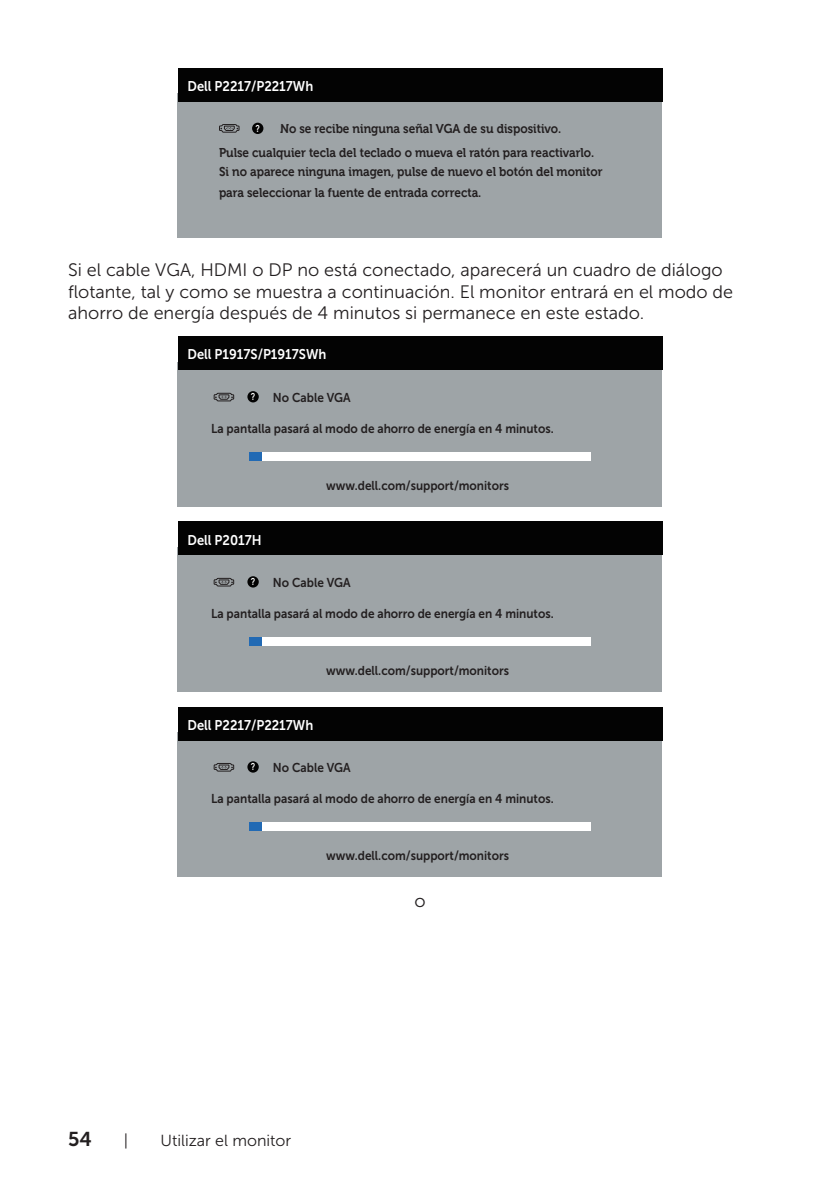
<style>
.page{position:relative;width:840px;height:1191px;background:#fff}
.page>*{position:absolute;margin:0;border:0;box-sizing:border-box;transform-origin:0 0}
.t1{font:20px "Museo Sans For Dell 700";color:#231f20}
.text{font:18px/21.6px "Museo Sans For Dell 300";color:#231f20}
.t2{font:16px "Museo Sans For Dell 300";color:#231f20}
.t3{font:14px "Museo Sans For Dell 700";color:#fff;scale:.92 1}
.t4{font:12.8px "Museo Sans For Dell 700";color:#231f20;scale:.92 1}
.t5{font:700 12.8px/23.4px "Museo For Dell";color:#231f20;scale:.92 1}
.t6{font:700 9.8px "Arial";color:#fff;scale:.73 1}
</style>
<div class="page">
<div style="left:177px;top:94px;width:485px;height:144px;background:#9ea4a7"></div>
<div style="left:178px;top:68px;width:484px;height:33px;background:#030303"></div>
<div style="left:252px;top:123px;width:11px;height:11px;background:#030303;border-radius:50%"></div>
<svg style="left:219px;top:124px;width:21px;height:9px"></svg>
<div style="left:177px;top:362px;width:485px;height:145px;background:#9ea4a7"></div>
<div style="left:178px;top:337px;width:484px;height:33px;background:#030303"></div>
<div style="left:249px;top:452px;width:341px;height:9px;background:#fff"></div>
<div style="left:249px;top:452px;width:12px;height:9px;background:#226ab4"></div>
<div style="left:247px;top:391px;width:11px;height:11px;background:#030303;border-radius:50%"></div>
<svg style="left:213px;top:392px;width:21px;height:10px"></svg>
<div style="left:177px;top:547px;width:485px;height:145px;background:#9ea4a7"></div>
<div style="left:178px;top:522px;width:484px;height:33px;background:#030303"></div>
<div style="left:249px;top:637px;width:341px;height:9px;background:#fff"></div>
<div style="left:249px;top:637px;width:12px;height:9px;background:#226ab4"></div>
<div style="left:247px;top:576px;width:11px;height:11px;background:#030303;border-radius:50%"></div>
<svg style="left:213px;top:577px;width:21px;height:10px"></svg>
<div style="left:177px;top:732px;width:485px;height:145px;background:#9ea4a7"></div>
<div style="left:178px;top:707px;width:484px;height:33px;background:#030303"></div>
<div style="left:249px;top:822px;width:341px;height:9px;background:#fff"></div>
<div style="left:249px;top:822px;width:12px;height:9px;background:#226ab4"></div>
<div style="left:247px;top:761px;width:11px;height:11px;background:#030303;border-radius:50%"></div>
<svg style="left:213px;top:763px;width:21px;height:9px"></svg>
<p class="t3" style="left:187px;top:78px;width:138px">Dell P2217/P2217Wh</p>
<p class="t6" style="left:255px;top:122px;width:7px">?</p>
<p class="t5" style="left:219px;top:117px;width:409px;text-indent:61px">No se recibe ninguna señal VGA de su dispositivo.<br>Pulse cualquier tecla del teclado o mueva el ratón para reactivarlo.</p>
<p class="t5" style="left:219px;top:181px;width:286px">para seleccionar la fuente de entrada correcta.</p>
<p class="t5" style="left:219px;top:160px;width:418px">Si no aparece ninguna imagen, pulse de nuevo el botón del monitor</p>
<p class="text" style="left:68px;top:259px;width:666px">Si el cable VGA, HDMI o DP no está conectado, aparecerá un cuadro de diálogo flotante, tal y como se muestra a continuación. El monitor entrará en el modo de ahorro de energía después de 4 minutos si permanece en este estado.</p>
<p class="t3" style="left:187px;top:347px;width:152px">Dell P1917S/P1917SWh</p>
<p class="t4" style="left:273px;top:390px;width:86px">No Cable VGA</p>
<p class="t4" style="left:211px;top:421px;width:374px">La pantalla pasará al modo de ahorro de energía en 4 minutos.</p>
<p class="t6" style="left:250px;top:390px;width:7px">?</p>
<p class="t3" style="left:187px;top:532px;width:82px">Dell P2017H</p>
<p class="t4" style="left:326px;top:478px;width:200px">www.dell.com/support/monitors</p>
<p class="t4" style="left:273px;top:575px;width:86px">No Cable VGA</p>
<p class="t4" style="left:211px;top:606px;width:374px">La pantalla pasará al modo de ahorro de energía en 4 minutos.</p>
<p class="t6" style="left:250px;top:575px;width:7px">?</p>
<p class="t4" style="left:326px;top:663px;width:200px">www.dell.com/support/monitors</p>
<p class="t3" style="left:187px;top:717px;width:138px">Dell P2217/P2217Wh</p>
<p class="t4" style="left:273px;top:760px;width:86px">No Cable VGA</p>
<p class="t4" style="left:211px;top:791px;width:374px">La pantalla pasará al modo de ahorro de energía en 4 minutos.</p>
<p class="t6" style="left:250px;top:760px;width:7px">?</p>
<p class="t4" style="left:326px;top:848px;width:200px">www.dell.com/support/monitors</p>
<h1 class="t1" style="left:68px;top:1127px;width:25px">54</h1>
<p class="t2" style="left:124px;top:1131px;width:6px">|</p>
<p class="t2" style="left:160px;top:1131px;width:132px">Utilizar el monitor</p>
<p class="text" style="left:414px;top:890px;width:13px">o</p>
</div>
